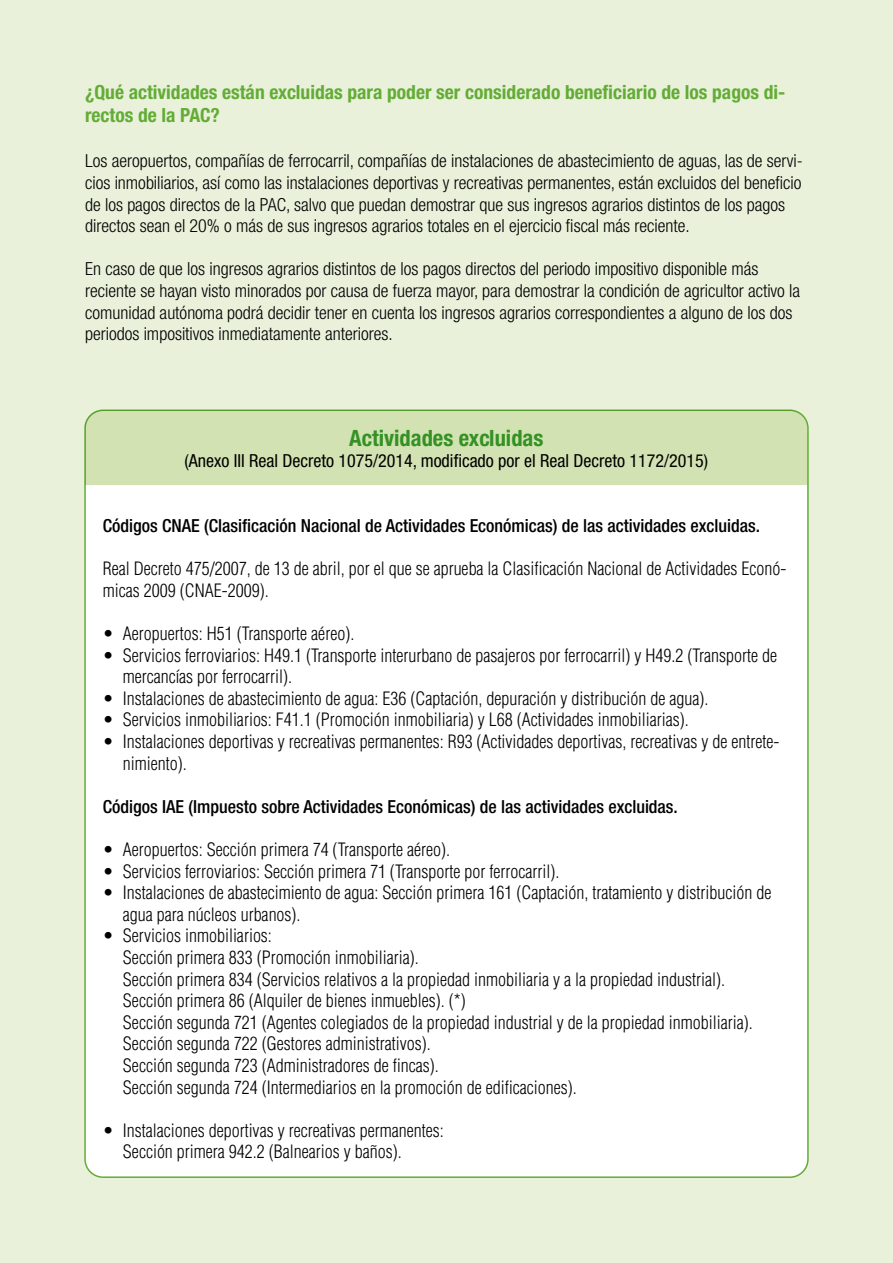
<style>
.page{position:relative;width:893px;height:1263px;background:#e9f1db}
.page>*{position:absolute;margin:0;border:0;box-sizing:border-box;transform-origin:0 0}
.t1{font:700 condensed 22.5px "Helvetica Neue LT Std";color:#3fa535}
.t2{font:700 condensed 19.5px/23.4px "Helvetica Neue LT Std";color:#63ac35}
.t3{font:300 condensed 18px/21.6px "Helvetica";color:#000}
.t4{font:300 condensed 18px/21.6px "Helvetica Neue LT Std";color:#000}
.t5{font:500 condensed 18px "Helvetica Neue LT Std";color:#000}
.t6{font:condensed 18px "Helvetica Neue LT Std";color:#000}
</style>
<div class="page">
<div style="left:85px;top:410px;width:723px;height:767px;background:#fff;border-radius:18px"></div>
<div style="left:85px;top:410px;width:722px;height:75px;background:#d3e2b2"></div>
<p class="t2" style="left:85px;top:80px;width:702px">¿Qué actividades están excluidas para poder ser considerado beneficiario de los pagos di&shy;rectos de la PAC?</p>
<p class="t4" style="left:85px;top:150px;width:719px">Los aeropuertos, compañías de ferrocarril, compañías de instalaciones de abastecimiento de aguas, las de servi&shy;cios inmobiliarios, así como las instalaciones deportivas y recreativas permanentes, están excluidos del beneficio de los pagos directos de la PAC, salvo que puedan demostrar que sus ingresos agrarios distintos de los pagos directos sean el 20% o más de sus ingresos agrarios totales en el ejercicio fiscal más reciente.</p>
<p class="t4" style="left:85px;top:258px;width:717px">En caso de que los ingresos agrarios distintos de los pagos directos del periodo impositivo disponible más reciente se hayan visto minorados por causa de fuerza mayor, para demostrar la condición de agricultor activo la comunidad autónoma podrá decidir tener en cuenta los ingresos agrarios correspondientes a alguno de los dos periodos impositivos inmediatamente anteriores.</p>
<p class="t1" style="left:349px;top:424px;width:196px">Actividades excluidas</p>
<p class="t6" style="left:185px;top:450px;width:525px">(Anexo III Real Decreto 1075/2014, modificado por el Real Decreto 1172/2015)</p>
<p class="t5" style="left:103px;top:515px;width:659px">Códigos CNAE (Clasificación Nacional de Actividades Económicas) de las actividades excluidas.</p>
<p class="t3" style="left:103px;top:558px;width:685px">Real Decreto 475/2007, de 13 de abril, por el que se aprueba la Clasificación Nacional de Actividades Econó&shy;micas 2009 (CNAE-2009).</p>
<p class="t3" style="left:103px;top:623px;width:253px">• Aeropuertos: H51 (Transporte aéreo).</p>
<p class="t3" style="left:123px;top:644px;width:656px;text-indent:-20px">• Servicios ferroviarios: H49.1 (Transporte interurbano de pasajeros por ferrocarril) y H49.2 (Transporte de mercancías por ferrocarril).</p>
<p class="t3" style="left:103px;top:687px;width:607px">• Instalaciones de abastecimiento de agua: E36 (Captación, depuración y distribución de agua).</p>
<p class="t3" style="left:103px;top:709px;width:588px">• Servicios inmobiliarios: F41.1 (Promoción inmobiliaria) y L68 (Actividades inmobiliarias).</p>
<p class="t3" style="left:123px;top:731px;width:658px;text-indent:-20px">• Instalaciones deportivas y recreativas permanentes: R93 (Actividades deportivas, recreativas y de entrete&shy;nimiento).</p>
<p class="t5" style="left:103px;top:796px;width:577px">Códigos IAE (Impuesto sobre Actividades Económicas) de las actividades excluidas.</p>
<p class="t3" style="left:103px;top:839px;width:349px">• Aeropuertos: Sección primera 74 (Transporte aéreo).</p>
<p class="t3" style="left:103px;top:860px;width:458px">• Servicios ferroviarios: Sección primera 71 (Transporte por ferrocarril).</p>
<p class="t3" style="left:123px;top:882px;width:650px;text-indent:-20px">• Instalaciones de abastecimiento de agua: Sección primera 161 (Captación, tratamiento y distribución de agua para núcleos urbanos).</p>
<p class="t3" style="left:123px;top:925px;width:631px;text-indent:-20px">• Servicios inmobiliarios:<br>Sección primera 833 (Promoción inmobiliaria).<br>Sección primera 834 (Servicios relativos a la propiedad inmobiliaria y a la propiedad industrial).<br>Sección primera 86 (Alquiler de bienes inmuebles). (*)<br>Sección segunda 721 (Agentes colegiados de la propiedad industrial y de la propiedad inmobiliaria).<br>Sección segunda 722 (Gestores administrativos).<br>Sección segunda 723 (Administradores de fincas).<br>Sección segunda 724 (Intermediarios en la promoción de edificaciones).</p>
<p class="t3" style="left:123px;top:1119px;width:322px;text-indent:-20px">• Instalaciones deportivas y recreativas permanentes:<br>Sección primera 942.2 (Balnearios y baños).</p>
</div>
